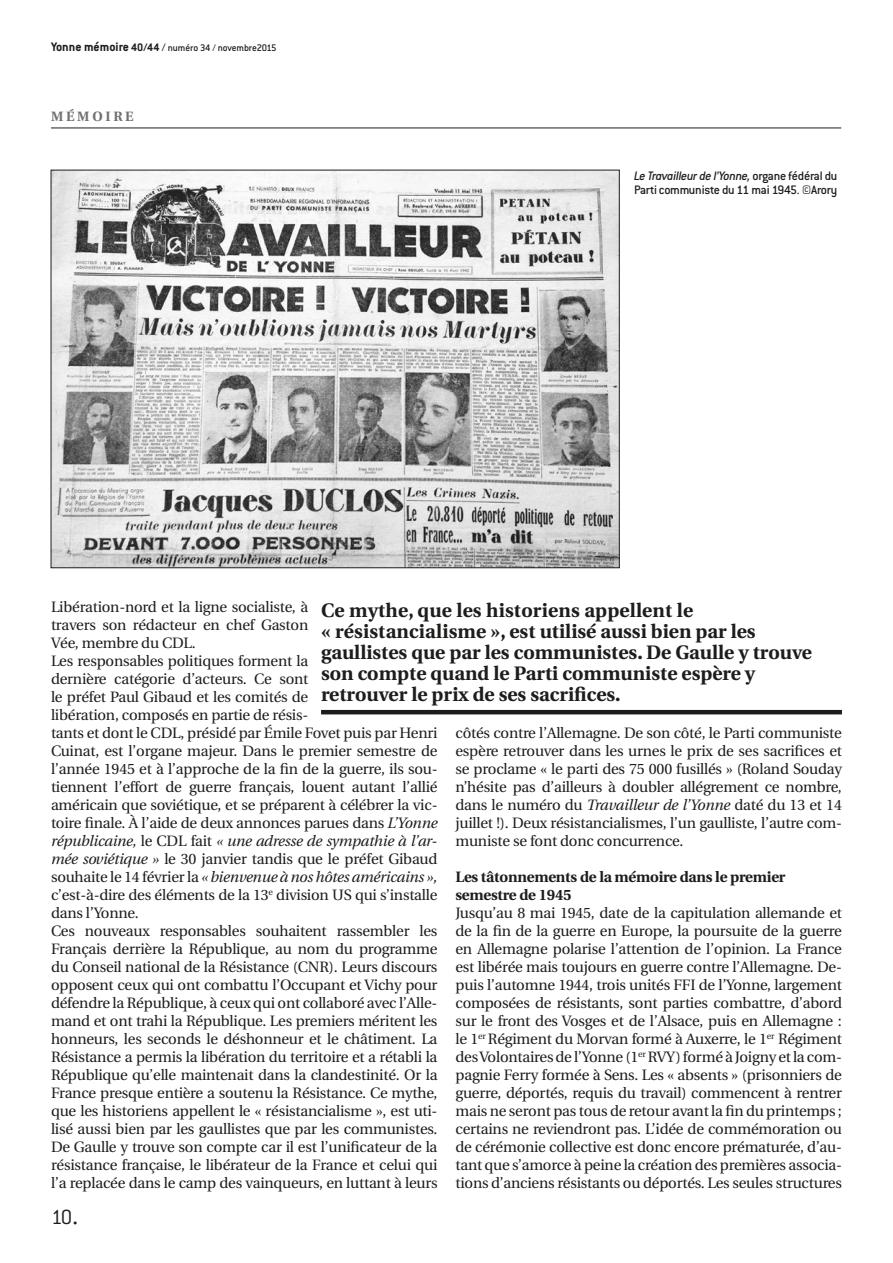
<style>
.page{position:relative;width:893px;height:1263px;background:#fff}
.page>*{position:absolute;margin:0;border:0;box-sizing:border-box;transform-origin:0 0}
.t1{font:300 22.5px "Conduit ITC";color:#1d1d1b}
.t2{font:700 19.5px/21px "Utopia";letter-spacing:.01em;color:#1d1d1b}
.t3{font:15px/18px "Utopia";letter-spacing:-.015em;color:#1d1d1b;text-align:justify}
.t4{font:700 15px/18px "Utopia";letter-spacing:.015em;color:#1d1d1b}
.t5{font:500 13.5px/13.5px "Conduit ITC";letter-spacing:-.03em;color:#1d1d1b}
.t6{font:700 13.5px "Utopia";letter-spacing:.2em;color:#70706f}
.t7{font:500 10.5px "Conduit ITC";letter-spacing:-.015em;color:#1d1d1b}
.s1{font-weight:700;font-size:13.5px}
.s2{font-weight:700;font-size:12px}
.s3{font-size:12px}
.s4{font-style:italic}
.s5{font-size:30px}
</style>
<div class="page">
<hr style="left:51px;top:128px;width:790px;height:1px;background:#1d1d1b">
<img style="left:53px;top:172px;width:565px;height:394px">
<hr style="left:321px;top:710px;width:521px;height:4px;background:#1d1d1b">
<p class="t7" style="left:51px;top:42px;width:227px"><span class="s1">Yonne mémoire</span> <span class="s2">40/44</span> <span class="s3">/</span> numéro 34 / novembre2015</p>
<p class="t6" style="left:51px;top:108px;width:84px">mémoire</p>
<p class="t5" style="left:634px;top:169px;width:205px"><span class="s4">Le Travailleur de l’Yonne,</span> organe fédéral du<br>Parti communiste du 11 mai 1945. ©Arory</p>
<p class="t3" style="left:51px;top:598px;width:388px;text-align:left">Libération-nord et la ligne socialiste, à<br>travers son rédacteur en chef Gaston<br>Vée, membre du CDL.<br>Les responsables politiques forment la<br>dernière catégorie d’acteurs. Ce sont<br>le préfet Paul Gibaud et les comités de<br>libération, composés en partie de résis-<br>tants et dont le CDL, présidé par Émile Fovet puis par Henri Cuinat, est l’organe majeur. Dans le premier semestre de l’année 1945 et à l’approche de la fin de la guerre, ils sou&shy;tiennent l’effort de guerre français, louent autant l’allié américain que soviétique, et se préparent à célébrer la vic&shy;toire finale. À l’aide de deux annonces parues dans <span class="s4">L’Yonne républicaine,</span> le CDL fait <span class="s4">« une adresse de sympathie à l’ar&shy;mée soviétique »</span> le 30 janvier tandis que le préfet Gibaud souhaite le 14 février la <span class="s4">« bienvenue à nos hôtes américains », </span>c’est-à-dire des éléments de la 13<sup>e</sup> division US qui s’installe dans l’Yonne.<br>Ces nouveaux responsables souhaitent rassembler les Français derrière la République, au nom du programme du Conseil national de la Résistance (CNR). Leurs discours opposent ceux qui ont combattu l’Occupant et Vichy pour défendre la République, à ceux qui ont collaboré avec l’Alle&shy;mand et ont trahi la République. Les premiers méritent les honneurs, les seconds le déshonneur et le châtiment. La Résistance a permis la libération du territoire et a rétabli la République qu’elle maintenait dans la clandestinité. Or la France presque entière a soutenu la Résistance. Ce mythe, que les historiens appellent le « résistancialisme », est uti&shy;lisé aussi bien par les gaullistes que par les communistes.<br>De Gaulle y trouve son compte car il est l’unificateur de la résistance française, le libérateur de la France et celui qui l’a replacée dans le camp des vainqueurs, en luttant à leurs</p>
<h2 class="t2" style="left:321px;top:600px;width:492px">Ce mythe, que les historiens appellent le<br>« résistancialisme », est utilisé aussi bien par les gaullistes que par les communistes. De Gaulle y trouve son compte quand le Parti communiste espère y retrouver le prix de ses sacrifices.</h2>
<p class="t3" style="left:455px;top:724px;width:388px">côtés contre l’Allemagne. De son côté, le Parti communiste espère retrouver dans les urnes le prix de ses sacrifices et se proclame « le parti des 75 000 fusillés » (Roland Souday n’hésite pas d’ailleurs à doubler allégrement ce nombre, dans le numéro du <span class="s4">Travailleur de l’Yonne</span> daté du 13 et 14 juillet !). Deux résistancialismes, l’un gaulliste, l’autre com&shy;muniste se font donc concurrence.</p>
<p class="t4" style="left:455px;top:868px;width:332px">Les tâtonnements de la mémoire dans le premier semestre de 1945</p>
<p class="t3" style="left:455px;top:904px;width:388px">Jusqu’au 8 mai 1945, date de la capitulation allemande et de la fin de la guerre en Europe, la poursuite de la guerre en Allemagne polarise l’attention de l’opinion. La France est libérée mais toujours en guerre contre l’Allemagne. De&shy;puis l’automne 1944, trois unités FFI de l’Yonne, largement composées de résistants, sont parties combattre, d’abord sur le front des Vosges et de l’Alsace, puis en Allemagne : le 1<sup>er</sup> Régiment du Morvan formé à Auxerre, le 1<sup>er</sup> Régiment des Volontaires de l’Yonne (1<sup>er</sup> RVY) formé à Joigny et la com&shy;pagnie Ferry formée à Sens. Les « absents » (prisonniers de guerre, déportés, requis du travail) commencent à rentrer mais ne seront pas tous de retour avant la fin du printemps ; certains ne reviendront pas. L’idée de commémoration ou de cérémonie collective est donc encore prématurée, d’au&shy;tant que s’amorce à peine la création des premières associa&shy;tions d’anciens résistants ou déportés. Les seules structures</p>
<h1 class="t1" style="left:51px;top:1205px;width:29px">10<span class="s5">.</span></h1>
</div>
